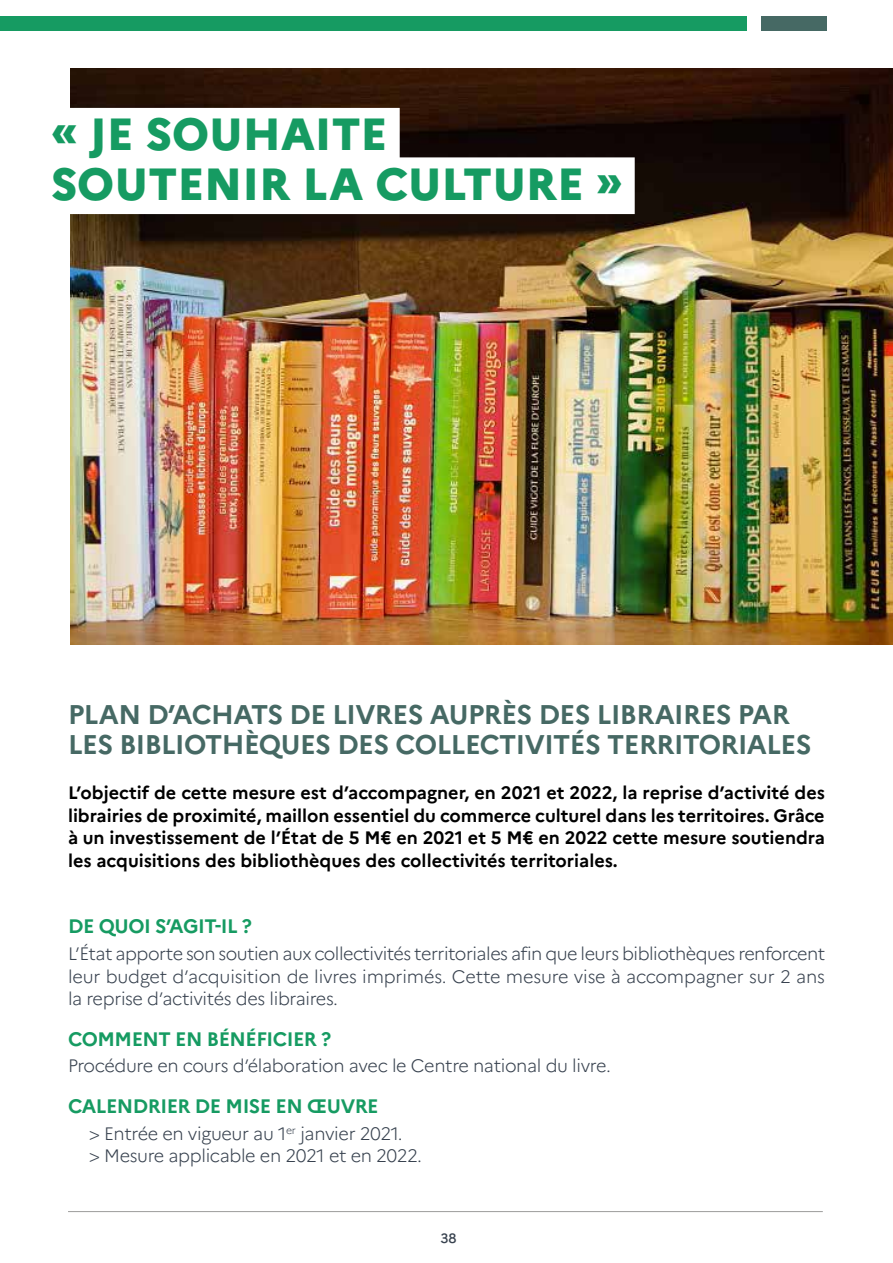
<style>
.page{position:relative;width:893px;height:1263px;background:#fff}
.page>*{position:absolute;margin:0;border:0;box-sizing:border-box;transform-origin:0 0}
.t1{font:800 45px/49.5px "Marianne";color:#169b62}
.t2{font:700 27px/30px "Marianne";letter-spacing:-.02em;color:#466964}
.t3{font:700 19.5px "Marianne";letter-spacing:-.025em;color:#169b62}
.t4{font:300 18px/22.5px "Marianne";letter-spacing:-.02em;color:#38424f;text-align:justify}
.t5{font:700 18px/22.5px "Marianne";color:#000;text-align:justify}
.t6{font:500 13.5px "Marianne";color:#38424f}
</style>
<div class="page">
<hr style="left:68px;top:1211px;width:755px;height:1px;background:#9d9d9c">
<div style="left:0;top:16px;width:746px;height:15px;background:#169b62"></div>
<div style="left:761px;top:16px;width:66px;height:15px;background:#466964"></div>
<img style="left:70px;top:68px;width:823px;height:576px">
<div style="left:51px;top:108px;width:349px;height:57px;background:#fff"></div>
<div style="left:51px;top:157px;width:584px;height:57px;background:#fff"></div>
<h1 class="t1" style="left:51px;top:109px;width:573px">« JE SOUHAITE<br>SOUTENIR LA CULTURE »</h1>
<h2 class="t2" style="left:68px;top:699px;width:745px">PLAN D’ACHATS DE LIVRES AUPRÈS DES LIBRAIRES PAR<br>LES BIBLIOTHÈQUES DES COLLECTIVITÉS TERRITORIALES</h2>
<p class="t5" style="left:68px;top:781px;width:758px">L’objectif de cette mesure est d’accompagner, en 2021 et 2022, la reprise d’activité des librairies de proximité, maillon essentiel du commerce culturel dans les territoires. Grâce à un investissement de l’État de 5 M€ en 2021 et 5 M€ en 2022 cette mesure soutiendra les acquisitions des bibliothèques des collectivités territoriales.</p>
<p class="t3" style="left:68px;top:914px;width:185px">DE QUOI S’AGIT-IL ?</p>
<p class="t4" style="left:68px;top:942px;width:759px">L’État apporte son soutien aux collectivités territoriales afin que leurs bibliothèques renforcent leur budget d’acquisition de livres imprimés. Cette mesure vise à accompagner sur 2 ans la reprise d’activités des libraires.</p>
<p class="t3" style="left:68px;top:1027px;width:265px">COMMENT EN BÉNÉFICIER ?</p>
<p class="t4" style="left:68px;top:1055px;width:544px">Procédure en cours d’élaboration avec le Centre national du livre.</p>
<p class="t3" style="left:68px;top:1094px;width:312px">CALENDRIER DE MISE EN ŒUVRE</p>
<p class="t4" style="left:89px;top:1122px;width:334px">&gt; Entrée en vigueur au 1<sup>er</sup> janvier 2021.<br>&gt; Mesure applicable en 2021 et en 2022.</p>
<p class="t6" style="left:441px;top:1229px;width:18px">38</p>
</div>
